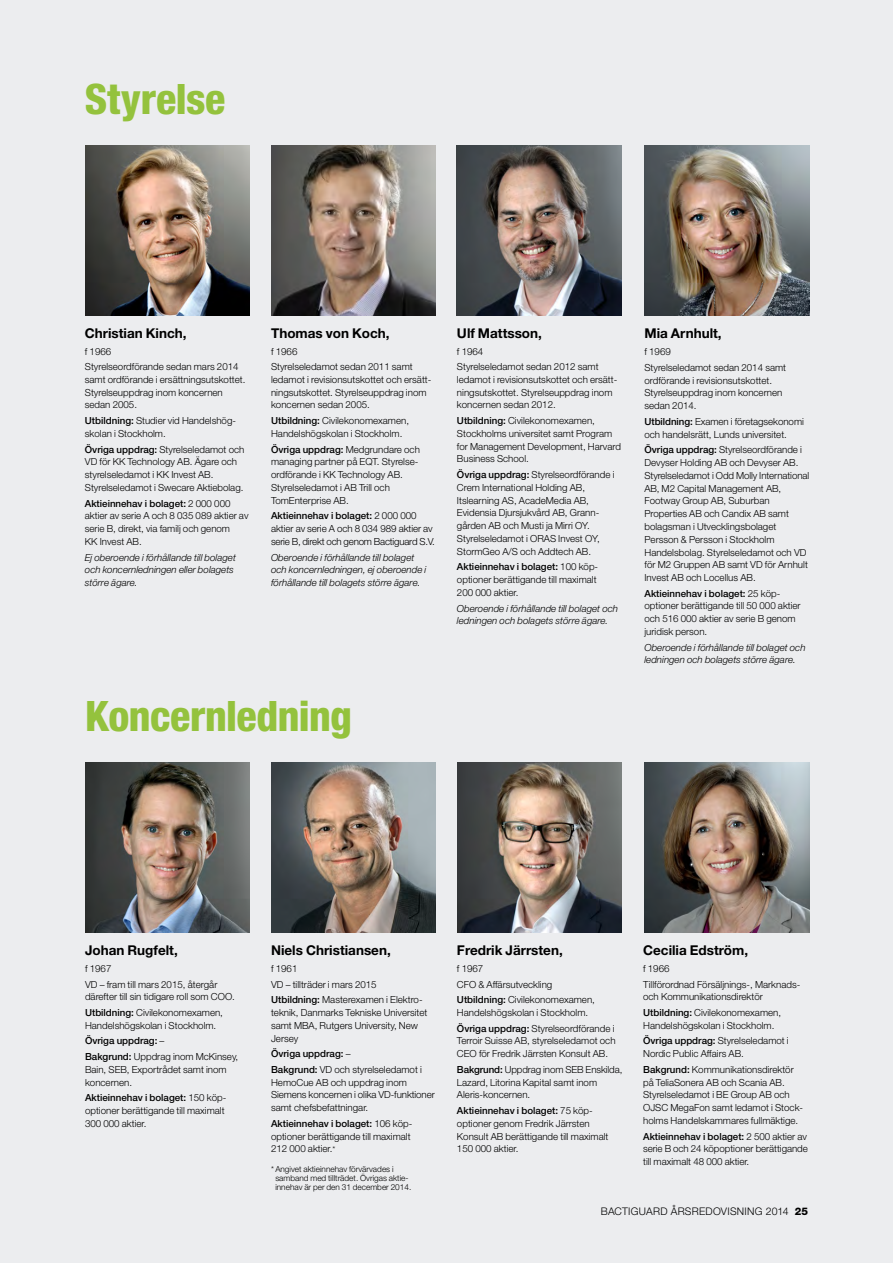
<style>
.page{position:relative;width:893px;height:1263px;background:#ecedef}
.page>*{position:absolute;margin:0;border:0;box-sizing:border-box;transform-origin:0 0}
.t1{font:800 condensed 42px "Helvetica Neue LT Std";letter-spacing:-.01em;color:#94c23d}
.t2{font:700 13.5px "Helvetica Neue LT Std";color:#000}
.t3{font:300 10.5px "Helvetica Neue LT Std";letter-spacing:.025em;color:#000}
.t4{font:300 9.75px/12.8px "Helvetica Neue LT Std";color:#000}
.t5{font:italic 300 9.75px/12.8px "Helvetica Neue LT Std";color:#000}
.t6{font:300 9.75px/12.8px "Helvetica Neue LT Std";letter-spacing:-.02em;color:#000}
.t7{font:500 9.75px/15.8px "Helvetica Neue LT Std";color:#000}
.t8{font:300 8.25px/9px "Helvetica Neue LT Std";color:#000}
.s1{font-weight:500}
.s2{font-weight:300}
.s3{font-size:8.25px}
.s4{font-weight:800}
</style>
<div class="page">
<img style="left:85px;top:146px;width:165px;height:170px">
<img style="left:271px;top:146px;width:165px;height:170px">
<img style="left:457px;top:146px;width:165px;height:170px">
<img style="left:644px;top:146px;width:165px;height:170px">
<img style="left:85px;top:762px;width:165px;height:170px">
<img style="left:457px;top:762px;width:165px;height:170px">
<img style="left:644px;top:762px;width:165px;height:170px">
<img style="left:271px;top:762px;width:165px;height:170px">
<h1 class="t1" style="left:85px;top:73px;width:142px">Styrelse</h1>
<h2 class="t2" style="left:85px;top:325px;width:103px">Christian Kinch,</h2>
<p class="t4" style="left:85px;top:344px;width:155px;line-height:14.9px">f 1966<br>Styrelseordförande sedan mars 2014</p>
<p class="t4" style="left:85px;top:373px;width:162px">samt ordförande i ersättningsutskottet.<br>Styrelseuppdrag inom koncernen sedan 2005.</p>
<p class="t4" style="left:85px;top:414px;width:153px"><span class="s1">Utbildning:</span> Studier vid Handelshög&shy;skolan i Stockholm.</p>
<p class="t4" style="left:85px;top:443px;width:161px"><span class="s1">Övriga uppdrag:</span> Styrelseledamot och VD för KK Technology AB. Ägare och styrelseledamot i KK Invest AB.<br>Styrelseledamot i Swecare Aktiebolag.</p>
<p class="t4" style="left:85px;top:496px;width:165px"><span class="s1">Aktieinnehav i bolaget:</span> 2 000 000 aktier av serie A och 8 035 089 aktier av serie B, direkt, via familj och genom<br>KK Invest AB.</p>
<p class="t5" style="left:85px;top:551px;width:152px">Ej oberoende i förhållande till bolaget och koncernledningen eller bolagets större ägare.</p>
<h2 class="t2" style="left:271px;top:325px;width:120px">Thomas von Koch,</h2>
<p class="t4" style="left:271px;top:344px;width:143px;line-height:14.9px">f 1966<br>Styrelseledamot sedan 2011 samt</p>
<p class="t4" style="left:271px;top:373px;width:162px">ledamot i revisionsutskottet och ersätt&shy;ningsutskottet. Styrelseuppdrag inom koncernen sedan 2005.</p>
<p class="t4" style="left:271px;top:414px;width:139px"><span class="s1">Utbildning:</span> Civilekonomexamen,<br>Handelshögskolan i Stockholm.</p>
<p class="t4" style="left:271px;top:443px;width:150px"><span class="s1">Övriga uppdrag:</span> Medgrundare och managing partner på EQT. Styrelse&shy;ordförande i KK Technology AB.<br>Styrelseledamot i AB Trill och<br>TomEnterprise AB.</p>
<p class="t6" style="left:271px;top:509px;width:165px"><span class="s1">Aktieinnehav i bolaget:</span> 2 000 000 aktier av serie A och 8 034 989 aktier av serie B, direkt och genom Bactiguard S.V.</p>
<p class="t5" style="left:271px;top:551px;width:157px">Oberoende i förhållande till bolaget och koncernledningen, ej oberoende i förhållande till bolagets större ägare.</p>
<h2 class="t2" style="left:457px;top:325px;width:86px">Ulf Mattsson,</h2>
<p class="t4" style="left:457px;top:344px;width:143px;line-height:14.9px">f 1964<br>Styrelseledamot sedan 2012 samt</p>
<p class="t4" style="left:457px;top:373px;width:162px">ledamot i revisionsutskottet och ersätt&shy;ningsutskottet. Styrelseuppdrag inom koncernen sedan 2012.</p>
<p class="t4" style="left:457px;top:414px;width:165px"><span class="s1">Utbildning:</span> Civilekonomexamen,<br>Stockholms universitet samt Program for Management Development, Harvard<br>Business School.</p>
<p class="t4" style="left:457px;top:468px;width:159px"><span class="s1">Övriga uppdrag:</span> Styrelseordförande i Crem International Holding AB, Itslearning AS, AcadeMedia AB, Evidensia Djursjukvård AB, Grann&shy;gården AB och Musti ja Mirri OY.<br>Styrelseledamot i ORAS Invest OY, StormGeo A/S och Addtech AB.</p>
<p class="t4" style="left:457px;top:560px;width:142px;text-align:justify"><span class="s1">Aktieinnehav i bolaget:</span> 100 köp&shy;optioner berättigande till maximalt 200 000 aktier.</p>
<p class="t5" style="left:457px;top:602px;width:163px">Oberoende i förhållande till bolaget och ledningen och bolagets större ägare.</p>
<h1 class="t1" style="left:85px;top:690px;width:268px">Koncernledning</h1>
<h2 class="t2" style="left:644px;top:325px;width:79px">Mia Arnhult,</h2>
<p class="t4" style="left:644px;top:344px;width:143px;line-height:15.8px">f 1969<br>Styrelseledamot sedan 2014 samt</p>
<p class="t4" style="left:644px;top:374px;width:139px">ordförande i revisionsutskottet.<br>Styrelseuppdrag inom koncernen sedan 2014.</p>
<p class="t4" style="left:644px;top:415px;width:161px"><span class="s1">Utbildning:</span> Examen i företagsekonomi och handelsrätt, Lunds universitet.</p>
<p class="t4" style="left:644px;top:443px;width:166px"><span class="s1">Övriga uppdrag:</span> Styrelseordförande i Devyser Holding AB och Devyser AB.<br>Styrelseledamot i Odd Molly International AB, M2 Capital Management AB, Footway Group AB, Suburban Properties AB och Candix AB samt bolagsman i Utvecklingsbolaget Persson &amp; Persson i Stockholm Handelsbolag. Styrelseledamot och VD för M2 Gruppen AB samt VD för Arnhult Invest AB och Locellus AB.</p>
<p class="t4" style="left:644px;top:587px;width:158px"><span class="s1">Aktieinnehav i bolaget:</span> 25 köp&shy;optioner berättigande till 50 000 aktier och 516 000 aktier av serie B genom juridisk person.</p>
<p class="t5" style="left:644px;top:641px;width:163px">Oberoende i förhållande till bolaget och ledningen och bolagets större ägare.</p>
<h2 class="t2" style="left:85px;top:942px;width:94px">Johan Rugfelt,</h2>
<p class="t4" style="left:85px;top:960px;width:134px;line-height:15.8px">f 1967<br>VD – fram till mars 2015, återgår</p>
<p class="t4" style="left:85px;top:989px;width:151px;line-height:15.8px">därefter till sin tidigare roll som COO.<br><span class="s1">Utbildning:</span> Civilekonomexamen,</p>
<p class="t4" style="left:85px;top:1017px;width:155px;line-height:15.8px">Handelshögskolan i Stockholm.<br><span class="s1">Övriga uppdrag:</span> –<br><span class="s1">Bakgrund:</span> Uppdrag inom McKinsey,</p>
<p class="t4" style="left:85px;top:1063px;width:143px">Bain, SEB, Exportrådet samt inom koncernen.</p>
<p class="t4" style="left:85px;top:1091px;width:142px;text-align:justify"><span class="s1">Aktieinnehav i bolaget:</span> 150 köp&shy;optioner berättigande till maximalt 300 000 aktier.</p>
<h2 class="t2" style="left:271px;top:942px;width:121px">Niels Christiansen,</h2>
<p class="t4" style="left:271px;top:960px;width:153px;line-height:15.8px">f 1961<br>VD – tillträder i mars 2015<br><span class="s1">Utbildning:</span> Masterexamen i Elektro-</p>
<p class="t4" style="left:271px;top:1006px;width:158px">teknik, Danmarks Tekniske Universitet samt MBA, Rutgers University, New<br>Jersey</p>
<p class="t7" style="left:271px;top:1046px;width:152px">Övriga uppdrag: <span class="s2">–<br></span>Bakgrund: <span class="s2">VD och styrelseledamot i</span></p>
<p class="t4" style="left:271px;top:1076px;width:165px">HemoCue AB och uppdrag inom<br>Siemens koncernen i olika VD-funktioner samt chefsbefattningar.</p>
<p class="t4" style="left:271px;top:1117px;width:142px;text-align:justify"><span class="s1">Aktieinnehav i bolaget:</span> 106 köp&shy;optioner berättigande till maximalt 212 000 aktier.<span class="s3">*</span></p>
<p class="t8" style="left:275px;top:1164px;width:138px;text-indent:-4px">* Angivet aktieinnehav förvärvades i samband med tillträdet. Övrigas aktie&shy;innehav är per den 31 december 2014.</p>
<h2 class="t2" style="left:457px;top:942px;width:107px">Fredrik Järrsten,</h2>
<p class="t4" style="left:457px;top:960px;width:139px;line-height:15.8px">f 1967<br>CFO &amp; Affärsutveckling<br><span class="s1">Utbildning:</span> Civilekonomexamen,</p>
<p class="t4" style="left:457px;top:1004px;width:159px;line-height:15.8px">Handelshögskolan i Stockholm.<br><span class="s1">Övriga uppdrag:</span> Styrelseordförande i</p>
<p class="t4" style="left:457px;top:1034px;width:160px">Terroir Suisse AB, styrelseledamot och<br>CEO för Fredrik Järrsten Konsult AB.</p>
<p class="t4" style="left:457px;top:1063px;width:167px"><span class="s1">Bakgrund:</span> Uppdrag inom SEB Enskilda,<br>Lazard, Litorina Kapital samt inom<br>Aleris-koncernen.</p>
<p class="t4" style="left:457px;top:1104px;width:153px"><span class="s1">Aktieinnehav i bolaget:</span> 75 köp&shy;optioner genom Fredrik Järrsten<br>Konsult AB berättigande till maximalt<br>150 000 aktier.</p>
<h2 class="t2" style="left:643px;top:942px;width:106px">Cecilia Edström,</h2>
<p class="t4" style="left:643px;top:960px;width:159px;line-height:15.8px">f 1966<br>Tillförordnad Försäljnings-, Marknads-</p>
<p class="t4" style="left:643px;top:989px;width:139px;line-height:15.8px">och Kommunikationsdirektör<br><span class="s1">Utbildning:</span> Civilekonomexamen,</p>
<p class="t4" style="left:643px;top:1017px;width:147px;line-height:15.8px">Handelshögskolan i Stockholm.<br><span class="s1">Övriga uppdrag:</span> Styrelseledamot i</p>
<p class="t4" style="left:643px;top:1046px;width:152px;line-height:15.8px">Nordic Public Affairs AB.<br><span class="s1">Bakgrund:</span> Kommunikationsdirektör</p>
<p class="t4" style="left:643px;top:1076px;width:161px">på TeliaSonera AB och Scania AB.<br>Styrelseledamot i BE Group AB och OJSC MegaFon samt ledamot i Stock&shy;holms Handelskammares fullmäktige.</p>
<p class="t4" style="left:643px;top:1130px;width:166px;text-align:justify"><span class="s1">Aktieinnehav i bolaget:</span> 2 500 aktier av serie B och 24 köpoptioner berättigande till maximalt 48 000 aktier.</p>
<p class="t3" style="left:601px;top:1205px;width:209px">BACTIGUARD ÅRSREDOVISNING 2014 <span class="s4">25</span></p>
</div>
